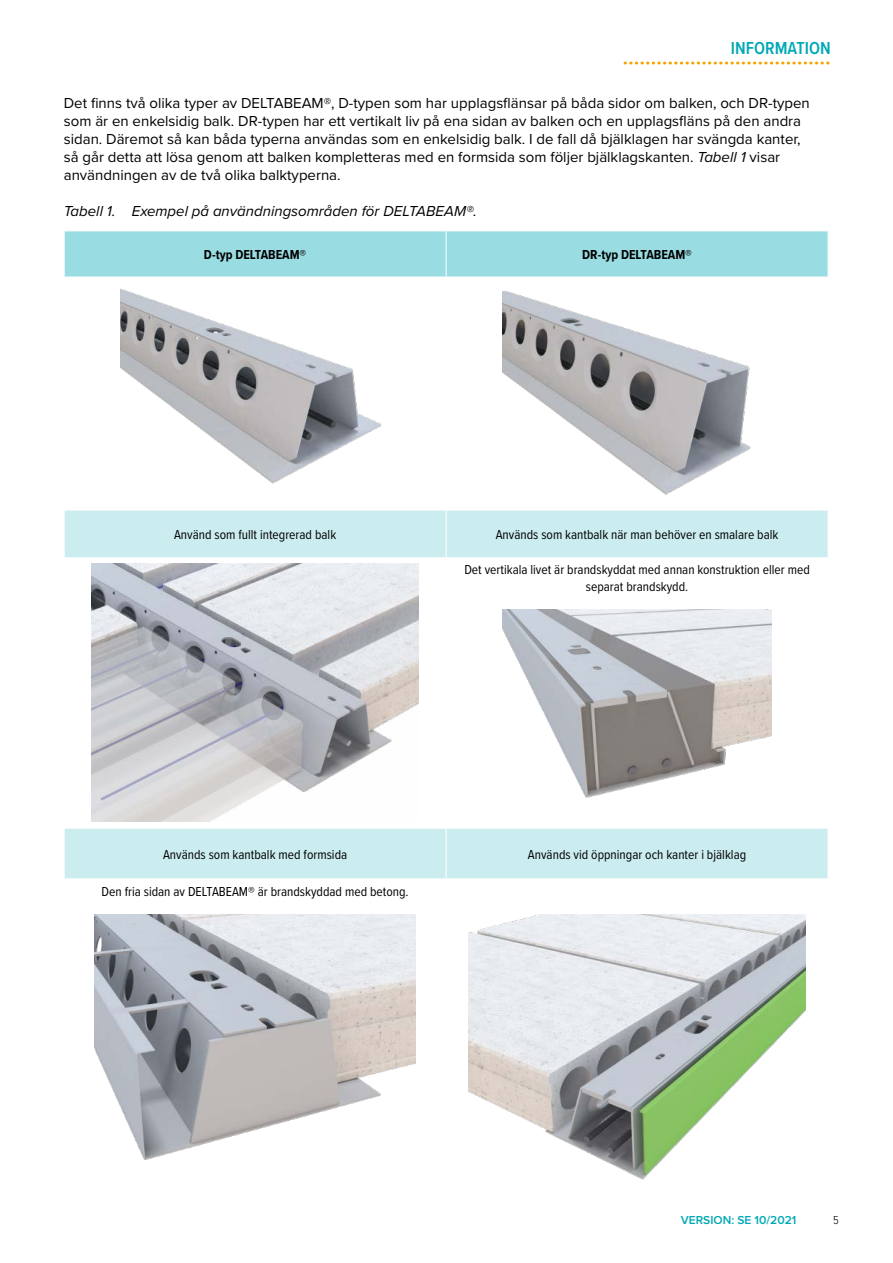
<style>
.page{position:relative;width:893px;height:1263px;background:#fff}
.page>*{position:absolute;margin:0;border:0;box-sizing:border-box;transform-origin:0 0}
.t1{font:600 18px "Proxima Nova Cond";color:#00a8b5}
.t2{font:15px/18px "Proxima Nova";color:#000}
.t3{font:italic 15px "Proxima Nova";color:#000}
.t4{font:13.5px/16.2px "Proxima Nova Cond";color:#000;text-align:center}
.t5{font:700 13.5px "Proxima Nova Cond";color:#000}
.t6{font:600 12px "Proxima Nova";color:#00a8b5}
.t7{font:300 12px "Proxima Nova Cond";color:#000}
.s1{font-style:italic}
</style>
<div class="page">
<svg style="left:625px;top:62px;width:204px;height:3px"></svg>
<div style="left:65px;top:232px;width:763px;height:45px;background:#99dce1"></div>
<svg style="left:65px;top:511px;width:763px;height:367px;fill:#ccedf0"></svg>
<hr style="left:446px;top:231px;width:1px;height:46px;background:#fff">
<hr style="left:446px;top:510px;width:1px;height:47px;background:#fff">
<hr style="left:64px;top:557px;width:382px;height:1px;background:#fff">
<hr style="left:446px;top:557px;width:382px;height:1px;background:#fff">
<hr style="left:446px;top:558px;width:1px;height:270px;background:#fff">
<hr style="left:64px;top:828px;width:382px;height:1px;background:#fff">
<hr style="left:446px;top:828px;width:382px;height:1px;background:#fff">
<hr style="left:446px;top:828px;width:1px;height:50px;background:#fff">
<img style="left:120px;top:288px;width:262px;height:196px">
<img style="left:502px;top:291px;width:249px;height:204px">
<img style="left:92px;top:564px;width:326px;height:257px">
<img style="left:502px;top:609px;width:270px;height:213px">
<img style="left:95px;top:914px;width:321px;height:246px">
<img style="left:469px;top:914px;width:336px;height:266px">
<p class="t1" style="left:731px;top:35px;width:101px">INFORMATION</p>
<p class="t2" style="left:64px;top:93px;width:747px">Det finns två olika typer av DELTABEAM®, D-typen som har upplagsflänsar på båda sidor om balken, och DR-typen som är en enkelsidig balk. DR-typen har ett vertikalt liv på ena sidan av balken och en upplagsfläns på den andra sidan. Däremot så kan båda typerna användas som en enkelsidig balk. I de fall då bjälklagen har svängda kanter, så går detta att lösa genom att balken kompletteras med en formsida som följer bjälklagskanten. <span class="s1">Tabell 1</span> visar användningen av de två olika balktyperna.</p>
<p class="t3" style="left:64px;top:200px;width:415px">Tabell 1. Exempel på användningsområden för DELTABEAM®.</p>
<p class="t5" style="left:204px;top:245px;width:104px">D-typ DELTABEAM®</p>
<p class="t5" style="left:582px;top:245px;width:111px">DR-typ DELTABEAM®</p>
<p class="t4" style="left:174px;top:526px;width:164px">Använd som fullt integrerad balk</p>
<p class="t4" style="left:496px;top:526px;width:284px">Används som kantbalk när man behöver en smalare balk</p>
<p class="t4" style="left:464px;top:561px;width:347px">Det vertikala livet är brandskyddat med annan konstruktion eller med separat brandskydd.</p>
<p class="t4" style="left:163px;top:846px;width:186px">Används som kantbalk med formsida</p>
<p class="t4" style="left:528px;top:846px;width:220px">Används vid öppningar och kanter i bjälklag</p>
<p class="t4" style="left:102px;top:882px;width:309px">Den fria sidan av DELTABEAM® är brandskyddad med betong.</p>
<p class="t6" style="left:681px;top:1211px;width:117px">VERSION: SE 10/2021</p>
<p class="t7" style="left:833px;top:1211px;width:7px">5</p>
</div>
